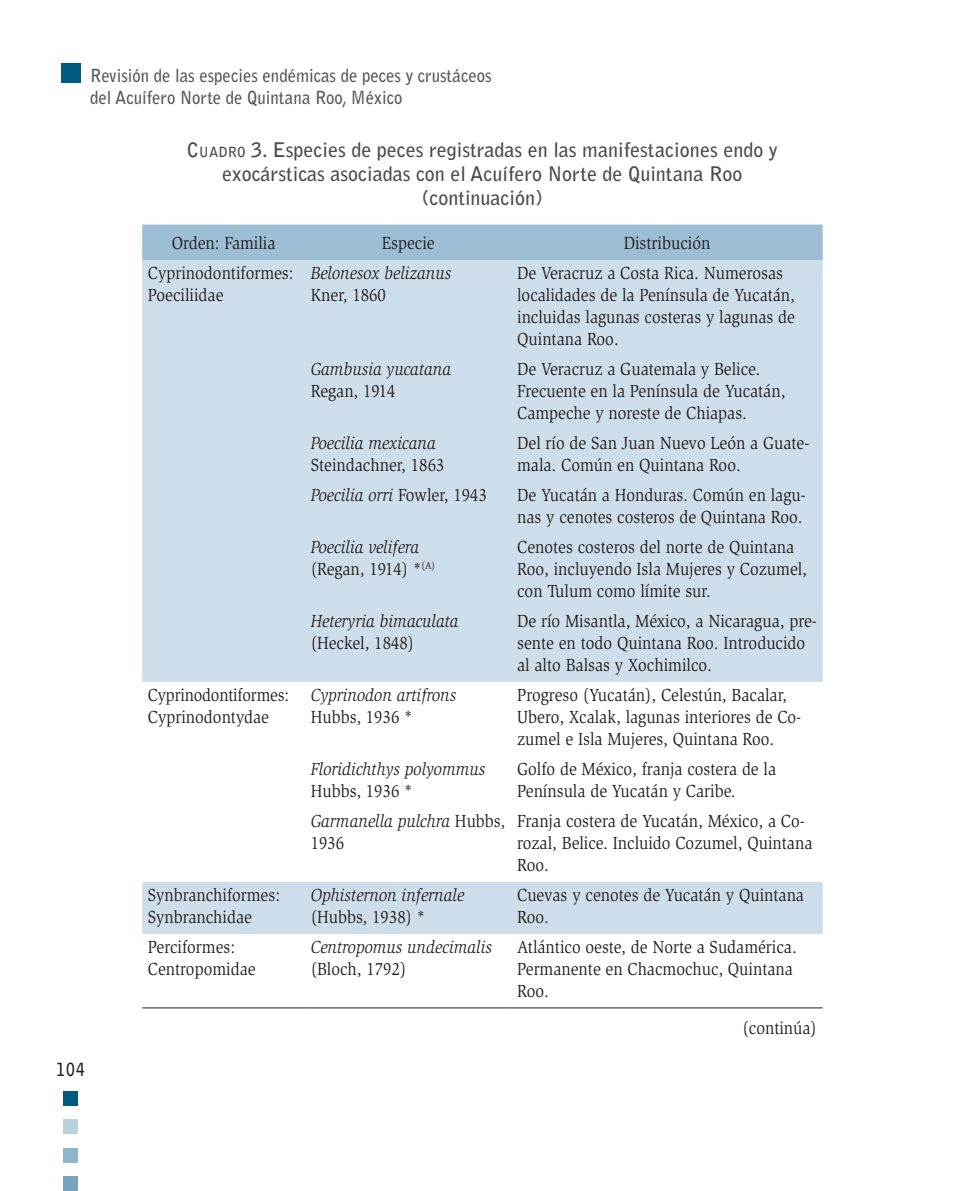
<style>
.page{position:relative;width:964px;height:1191px;background:#fff}
.page>*{position:absolute;margin:0;border:0;box-sizing:border-box;transform-origin:0 0}
.t1{font:700 20px/24px "Bell Gothic Std";color:#4b4c4d;text-align:center}
.t2{font:18px/22px "Slimbach Std";color:#231f20;scale:.9 1}
.t3{font:italic 18px/22px "Slimbach Std";color:#231f20;scale:.9 1}
.t4{font:700 18px/22px "Bell Gothic Std";color:#57585a;scale:.93 1}
.t5{font:18px/22px "Slimbach Std";color:#231f20;scale:.89 1}
.t6{font:700 18px "Bell Gothic Std";color:#231f20;scale:.87 1}
.s1{font-style:inherit}
.s2{font-size:14px}
.s3{font-style:normal}
</style>
<div class="page">
<div style="left:61px;top:63px;width:20px;height:20px;background:#005b82"></div>
<div style="left:64px;top:1091px;width:14px;height:14px;background:#005b82"></div>
<div style="left:64px;top:1176px;width:14px;height:15px;background:#76a4c1"></div>
<div style="left:64px;top:1119px;width:14px;height:15px;background:#bad1e0"></div>
<div style="left:64px;top:1148px;width:14px;height:14px;background:#8fb4cd"></div>
<div style="left:142px;top:225px;width:681px;height:35px;background:#9cbdd3"></div>
<svg style="left:142px;top:260px;width:681px;height:674px;fill:#cddde9"></svg>
<hr style="left:142px;top:1007px;width:163px;height:1px;background:#231f20">
<hr style="left:305px;top:1007px;width:206px;height:1px;background:#231f20">
<hr style="left:511px;top:1007px;width:312px;height:1px;background:#231f20">
<p class="t4" style="left:90px;top:64px;width:433px">Revisión de las especies endémicas de peces y crustáceos del Acuífero Norte de Quintana Roo, México</p>
<p class="t1" style="left:187px;top:138px;width:592px"><span class="s1">C</span><span class="s2">UADRO</span> 3. Especies de peces registradas en las manifestaciones endo y exocársticas asociadas con el Acuífero Norte de Quintana Roo (continuación)</p>
<p class="t2" style="left:172px;top:232px;width:117px">Orden: Familia</p>
<p class="t2" style="left:382px;top:232px;width:60px">Especie</p>
<p class="t2" style="left:624px;top:232px;width:98px">Distribución</p>
<p class="t2" style="left:148px;top:262px;width:163px">Cyprinodontiformes:<br>Poeciliidae</p>
<p class="t3" style="left:311px;top:262px;width:158px">Belonesox belizanus</p>
<p class="t2" style="left:517px;top:262px;width:310px">De Veracruz a Costa Rica. Numerosas localidades de la Península de Yucatán, incluidas lagunas costeras y lagunas de<br>Quintana Roo.</p>
<p class="t2" style="left:311px;top:284px;width:85px">Kner, 1860</p>
<p class="t3" style="left:311px;top:358px;width:157px">Gambusia yucatana</p>
<p class="t2" style="left:311px;top:380px;width:96px">Regan, 1914</p>
<p class="t3" style="left:311px;top:432px;width:140px">Poecilia mexicana</p>
<p class="t2" style="left:311px;top:454px;width:150px">Steindachner, 1863</p>
<p class="t2" style="left:517px;top:358px;width:300px">De Veracruz a Guatemala y Belice.<br>Frecuente en la Península de Yucatán,<br>Campeche y noreste de Chiapas.</p>
<p class="t2" style="left:517px;top:432px;width:326px">Del río de San Juan Nuevo León a Guate&shy;mala. Común en Quintana Roo.</p>
<p class="t3" style="left:311px;top:484px;width:197px">Poecilia orri <span class="s3">Fowler, 1943</span></p>
<p class="t2" style="left:517px;top:484px;width:322px">De Yucatán a Honduras. Común en lagu&shy;nas y cenotes costeros de Quintana Roo.</p>
<p class="t3" style="left:311px;top:536px;width:140px">Poecilia velifera <span class="s3">(Regan, 1914) *</span><sup>(A)</sup></p>
<p class="t2" style="left:517px;top:535px;width:324px">Cenotes costeros del norte de Quintana<br>Roo, incluyendo Isla Mujeres y Cozumel, con Tulum como límite sur.</p>
<p class="t3" style="left:311px;top:609px;width:166px">Heteryria bimaculata</p>
<p class="t2" style="left:311px;top:631px;width:116px">(Heckel, 1848)</p>
<p class="t2" style="left:517px;top:609px;width:335px">De río Misantla, México, a Nicaragua, pre&shy;sente en todo Quintana Roo. Introducido al alto Balsas y Xochimilco.</p>
<p class="t5" style="left:148px;top:683px;width:160px">Cyprinodontiformes:<br>Cyprinodontydae</p>
<p class="t3" style="left:311px;top:683px;width:163px">Cyprinodon artifrons</p>
<p class="t2" style="left:311px;top:705px;width:115px">Hubbs, 1936 *</p>
<p class="t3" style="left:311px;top:757px;width:196px">Floridichthys polyommus</p>
<p class="t2" style="left:311px;top:779px;width:115px">Hubbs, 1936 *</p>
<p class="t2" style="left:517px;top:683px;width:317px">Progreso (Yucatán), Celestún, Bacalar,<br>Ubero, Xcalak, lagunas interiores de Co&shy;zumel e Isla Mujeres, Quintana Roo.</p>
<p class="t2" style="left:517px;top:757px;width:289px">Golfo de México, franja costera de la<br>Península de Yucatán y Caribe.</p>
<p class="t3" style="left:311px;top:809px;width:218px">Garmanella pulchra <span class="s3">Hubbs,<br>1936</span></p>
<p class="t2" style="left:517px;top:809px;width:330px">Franja costera de Yucatán, México, a Co&shy;rozal, Belice. Incluido Cozumel, Quintana<br>Roo.</p>
<p class="t6" style="left:56px;top:1058px;width:34px">104</p>
<p class="t2" style="left:148px;top:883px;width:148px">Synbranchiformes:<br>Synbranchidae</p>
<p class="t3" style="left:311px;top:883px;width:172px">Ophisternon infernale</p>
<p class="t2" style="left:311px;top:905px;width:129px">(Hubbs, 1938) *</p>
<p class="t2" style="left:148px;top:935px;width:121px">Perciformes:<br>Centropomidae</p>
<p class="t3" style="left:311px;top:935px;width:203px">Centropomus undecimalis</p>
<p class="t2" style="left:311px;top:957px;width:108px">(Bloch, 1792)</p>
<p class="t2" style="left:517px;top:883px;width:320px">Cuevas y cenotes de Yucatán y Quintana<br>Roo.</p>
<p class="t2" style="left:517px;top:935px;width:312px">Atlántico oeste, de Norte a Sudamérica.<br>Permanente en Chacmochuc, Quintana<br>Roo.</p>
<p class="t2" style="left:742px;top:1017px;width:84px">(continúa)</p>
</div>
